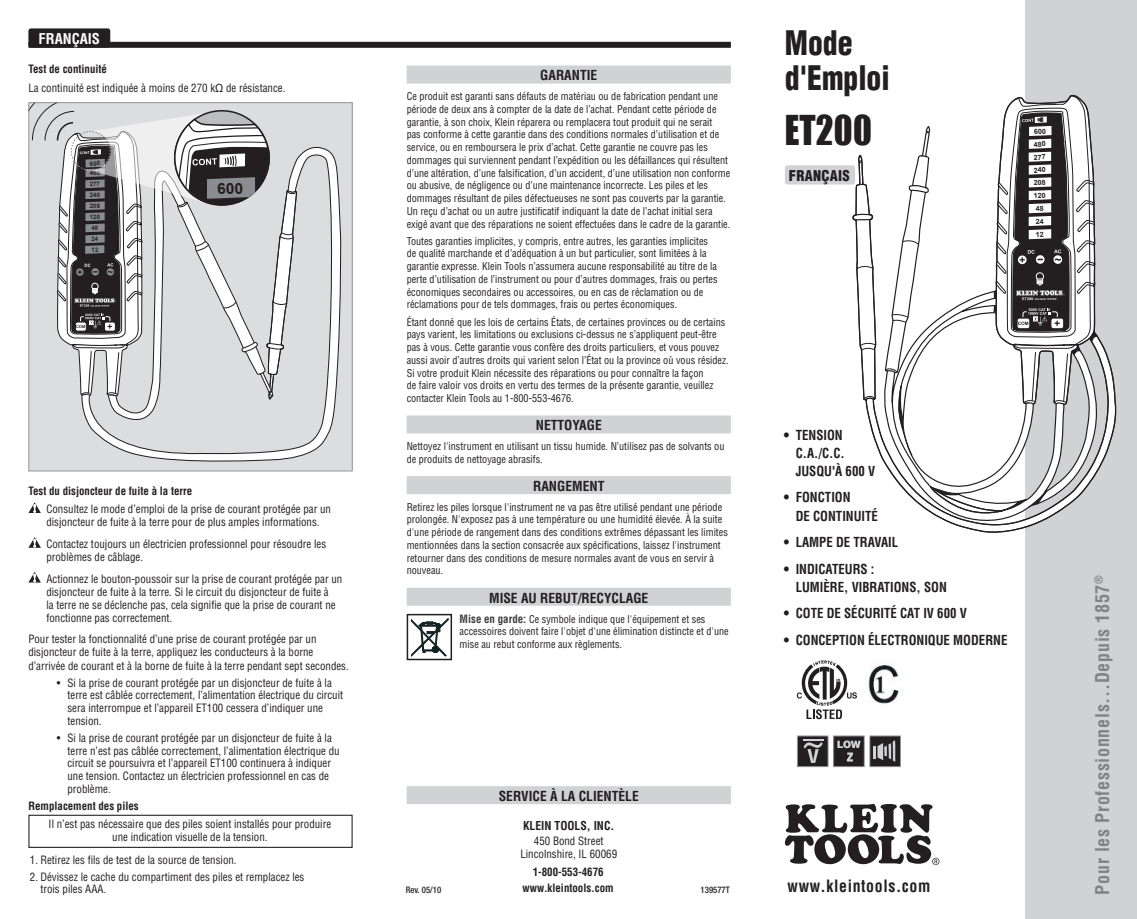
<style>
.page{position:relative;width:1137px;height:919px;background:#fff}
.page>*{position:absolute;margin:0;border:0;box-sizing:border-box;transform-origin:0 0}
.t1{font:37.8px "Impact";letter-spacing:.01em;color:#231f20;scale:.93 1}
.t2{font:900 condensed 33px/34.5px "Helvetica";color:#231f20;scale:.9 1}
.t3{font:700 condensed 18.6px "Helvetica";letter-spacing:.04em;color:#808285}
.t4{font:700 condensed 16.65px "Helvetica";letter-spacing:.04em;color:#231f20;scale:.95 1}
.t5{font:900 condensed 14.55px "Helvetica";letter-spacing:.02em;color:#231f20}
.t6{font:700 condensed 14.55px "Helvetica";color:#fff}
.t7{font:700 condensed 13.5px/18px "Helvetica";color:#231f20;scale:.95 1}
.t8{font:700 condensed 13.5px "Helvetica";color:#231f20}
.t9{font:700 condensed 12px "Helvetica";color:#231f20}
.t10{font:condensed 11.25px/13px "Helvetica";color:#231f20}
.t11{font:700 condensed 11.25px/15.8px "Helvetica";color:#231f20;text-align:center}
.t12{font:condensed 10.5px/12.8px "Helvetica";color:#231f20}
.t13{font:500 condensed 9px "Helvetica Neue";color:#231f20}
.t14{font:700 6px/10.9px "Arial";color:#231f20}
.s1{font-weight:700}
.s2{font-family:"Arial";font-stretch:normal}
.s3{font-weight:700;font-size:11.25px;color:#3e3e3f}
</style>
<div class="page">
<div style="left:406px;top:786px;width:324px;height:18px;background:#d1d2d4"></div>
<div style="left:784px;top:165px;width:71px;height:19px;background:#d1d2d4;border-radius:3px"></div>
<svg style="left:784px;top:803px;width:155px;height:61px"></svg>
<div style="left:1025px;top:0;width:111px;height:918px;background:#d1d2d4"></div>
<div style="left:406px;top:65px;width:324px;height:18px;background:#d1d2d4"></div>
<div style="left:406px;top:415px;width:324px;height:18px;background:#d1d2d4"></div>
<div style="left:406px;top:476px;width:324px;height:18px;background:#d1d2d4"></div>
<div style="left:406px;top:587px;width:324px;height:18px;background:#d1d2d4"></div>
<div style="left:28px;top:42px;width:702px;height:6px;background:#231f20"></div>
<div style="left:28px;top:28px;width:82px;height:20px;background:#231f20;border-radius:3px"></div>
<svg style="left:411px;top:618px;width:38px;height:39px"></svg>
<div style="left:406px;top:613px;width:46px;height:47px;border:2px solid #231f20"></div>
<div style="left:29px;top:103px;width:323px;height:368px;background:#dcdddf"></div>
<svg style="left:90px;top:146px;width:251px;height:316px"></svg>
<div style="left:797px;top:735px;width:31px;height:31px;background:#231f20"></div>
<div style="left:796px;top:735px;width:32px;height:32px;border:1px solid #939598"></div>
<svg style="left:803px;top:742px;width:19px;height:20px"></svg>
<hr style="left:803px;top:739px;width:20px;height:2px;background:#d1d2d4">
<div style="left:833px;top:735px;width:31px;height:31px;background:#231f20"></div>
<div style="left:833px;top:735px;width:31px;height:32px;border:1px solid #939598"></div>
<svg style="left:837px;top:740px;width:23px;height:21px"></svg>
<div style="left:869px;top:735px;width:31px;height:31px;background:#231f20"></div>
<div style="left:869px;top:735px;width:31px;height:32px;border:1px solid #939598"></div>
<svg style="left:873px;top:740px;width:22px;height:21px"></svg>
<svg style="left:796px;top:660px;width:60px;height:59px"></svg>
<svg style="left:865px;top:335px;width:251px;height:198px"></svg>
<svg style="left:851px;top:155px;width:25px;height:246px"></svg>
<svg style="left:28px;top:502px;width:13px;height:11px"></svg>
<svg style="left:29px;top:537px;width:12px;height:10px"></svg>
<svg style="left:28px;top:572px;width:13px;height:10px"></svg>
<div style="left:28px;top:814px;width:324px;height:33px;border:1px solid #231f20"></div>
<img style="left:868px;top:665px;width:31px;height:39px">
<svg style="left:29px;top:103px;width:268px;height:325px"></svg>
<svg style="left:885px;top:94px;width:212px;height:423px"></svg>
<h3 class="t6" style="left:39px;top:29px;width:63px">FRANÇAIS</h3>
<p class="t10" style="left:28px;top:60px;width:258px;line-height:18.5px"><span class="s1">TEST DE CONTINUITÉ<br></span>La continuité est indiquée à moins de 270 k<span class="s2">Ω</span> de résistance.</p>
<p class="t14" style="left:87px;top:168px;width:14px;text-indent:2px;rotate:-3deg">480<br>277<br>240<br>208<br>120<br>48<br>24</p>
<p class="t11" style="left:28px;top:482px;width:165px">TEST DU DISJONCTEUR DE FUITE À LA TERRE</p>
<p class="t10" style="left:46px;top:502px;width:286px">Consultez le mode d’emploi de la prise de courant protégée par un disjoncteur de fuite à la terre pour de plus amples informations.</p>
<p class="t10" style="left:46px;top:537px;width:281px">Contactez toujours un électricien professionnel pour résoudre les problèmes de câblage.</p>
<p class="t10" style="left:46px;top:571px;width:297px">Actionnez le bouton-poussoir sur la prise de courant protégée par un disjoncteur de fuite à la terre. Si le circuit du disjoncteur de fuite à<br>la terre ne se déclenche pas, cela signifie que la prise de courant ne fonctionne pas correctement.</p>
<p class="t10" style="left:28px;top:632px;width:322px">Pour tester la fonctionnalité d’une prise de courant protégée par un disjoncteur de fuite à la terre, appliquez les conducteurs à la borne d’arrivée de courant et à la borne de fuite à la terre pendant sept secondes.</p>
<p class="t10" style="left:67px;top:675px;width:277px;text-indent:-10px">• Si la prise de courant protégée par un disjoncteur de fuite à la terre est câblée correctement, l’alimentation électrique du circuit sera interrompue et l’appareil ET100 cessera d’indiquer une tension.</p>
<p class="t10" style="left:67px;top:731px;width:274px;text-indent:-10px">• Si la prise de courant protégée par un disjoncteur de fuite à la terre n’est pas câblée correctement, l’alimentation électrique du circuit se poursuivra et l’appareil ET100 continuera à indiquer une tension. Contactez un électricien professionnel en cas de problème.</p>
<p class="t11" style="left:28px;top:797px;width:112px">REMPLACEMENT DES PILES</p>
<p class="t10" style="left:49px;top:817px;width:284px;text-align:center">Il n’est pas nécessaire que des piles soient installés pour produire une indication visuelle de la tension.</p>
<p class="t10" style="left:30px;top:852px;width:208px">1. Retirez les fils de test de la source de tension.</p>
<p class="t10" style="left:40px;top:869px;width:265px;text-indent:-10px">2. Dévissez le cache du compartiment des piles et remplacez les trois piles AAA.</p>
<p class="t8" style="left:540px;top:67px;width:17px">GARANTIE</p>
<p class="t12" style="left:406px;top:90px;width:325px">Ce produit est garanti sans défauts de matériau ou de fabrication pendant une période de deux ans à compter de la date de l’achat. Pendant cette période de garantie, à son choix, Klein réparera ou remplacera tout produit qui ne serait<br>pas conforme à cette garantie dans des conditions normales d’utilisation et de service, ou en remboursera le prix d’achat. Cette garantie ne couvre pas les dommages qui surviennent pendant l’expédition ou les défaillances qui résultent d’une altération, d’une falsification, d’un accident, d’une utilisation non conforme ou abusive, de négligence ou d’une maintenance incorrecte. Les piles et les dommages résultant de piles défectueuses ne sont pas couverts par la garantie.<br>Un reçu d’achat ou un autre justificatif indiquant la date de l’achat initial sera exigé avant que des réparations ne soient effectuées dans le cadre de la garantie.</p>
<p class="t12" style="left:406px;top:234px;width:312px">Toutes garanties implicites, y compris, entre autres, les garanties implicites de qualité marchande et d’adéquation à un but particulier, sont limitées à la garantie expresse. Klein Tools n’assumera aucune responsabilité au titre de la perte d’utilisation de l’instrument ou pour d’autres dommages, frais ou pertes économiques secondaires ou accessoires, ou en cas de réclamation ou de réclamations pour de tels dommages, frais ou pertes économiques.</p>
<p class="t12" style="left:406px;top:315px;width:323px">Étant donné que les lois de certains États, de certaines provinces ou de certains pays varient, les limitations ou exclusions ci-dessus ne s’appliquent peut-être pas à vous. Cette garantie vous confère des droits particuliers, et vous pouvez aussi avoir d’autres droits qui varient selon l’État ou la province où vous résidez.<br>Si votre produit Klein nécessite des réparations ou pour connaître la façon<br>de faire valoir vos droits en vertu des termes de la présente garantie, veuillez contacter Klein Tools au 1-800-553-4676.</p>
<p class="t8" style="left:535px;top:417px;width:68px">NETTOYAGE</p>
<p class="t12" style="left:406px;top:439px;width:319px">Nettoyez l'instrument en utilisant un tissu humide. N’utilisez pas de solvants ou de produits de nettoyage abrasifs.</p>
<p class="t8" style="left:533px;top:478px;width:73px">RANGEMENT</p>
<p class="t12" style="left:406px;top:500px;width:322px">Retirez les piles lorsque l'instrument ne va pas être utilisé pendant une période prolongée. N'exposez pas à une température ou une humidité élevée. À la suite d'une période de rangement dans des conditions extrêmes dépassant les limites mentionnées dans la section consacrée aux spécifications, laissez l'instrument retourner dans des conditions de mesure normales avant de vous en servir à nouveau.</p>
<p class="t8" style="left:489px;top:589px;width:101px">MISE AU REBUT/RECYCLAGE</p>
<p class="t12" style="left:459px;top:612px;width:270px"><span class="s3">MISE EN GARDE:</span> Ce symbole indique que l'équipement et ses accessoires doivent faire l'objet d'une élimination distincte et d'une mise au rebut conforme aux règlements.</p>
<h2 class="t2" style="left:784px;top:25px;width:118px">MODE<br>D'EMPLOI</h2>
<h1 class="t1" style="left:784px;top:101px;width:95px">ET200</h1>
<h3 class="t5" style="left:788px;top:166px;width:63px">FRANÇAIS</h3>
<p class="t7" style="left:795px;top:425px;width:85px;text-indent:-12px">• TENSION<br>C.A./C.C.<br>JUSQU'À 600 V</p>
<p class="t7" style="left:795px;top:488px;width:27px;text-indent:-12px">• FONCTION<br>DE CONTIN</p>
<p class="t7" style="left:853px;top:506px;width:27px">UITÉ</p>
<p class="t7" style="left:783px;top:533px;width:29px">• LAMPE</p>
<p class="t7" style="left:835px;top:533px;width:26px">DE TRAVAIL</p>
<p class="t7" style="left:783px;top:559px;width:25px">• INDICATE</p>
<p class="t7" style="left:844px;top:559px;width:33px">URS :</p>
<p class="t7" style="left:795px;top:577px;width:23px">LUMIÈRE</p>
<p class="t7" style="left:844px;top:577px;width:35px">, VIBRATIONS</p>
<p class="t7" style="left:916px;top:577px;width:17px">, SON</p>
<p class="t7" style="left:783px;top:604px;width:28px">• COTE</p>
<p class="t7" style="left:826px;top:604px;width:149px">DE SÉCURITÉ CAT IV 600 V</p>
<p class="t7" style="left:783px;top:631px;width:29px">• CONCEPTION</p>
<p class="t7" style="left:868px;top:631px;width:15px">ÉLECTRONI</p>
<p class="t7" style="left:927px;top:631px;width:36px">QUE MODERNE</p>
<p class="t13" style="left:405px;top:884px;width:37px">Rev. 05/10</p>
<p class="t8" style="left:498px;top:787px;width:141px">SERVICE À LA CLIENTÈLE</p>
<p class="t9" style="left:523px;top:817px;width:93px">KLEIN TOOLS, INC.</p>
<p class="t10" style="left:520px;top:834px;width:98px;text-align:center">450 Bond Street<br>Lincolnshire, IL 60069</p>
<p class="t11" style="left:522px;top:864px;width:93px">1-800-553-4676<br>WWW.KLEINTOOLS.COM</p>
<p class="t13" style="left:700px;top:884px;width:31px">139577T</p>
<h3 class="t4" style="left:787px;top:875px;width:152px">WWW.KLEINTOOLS.COM</h3>
<h3 class="t3" style="left:1090px;top:894px;width:321px;rotate:-90deg">POUR LES PROFESSIONNELS...DEPUIS 1857<sup>®</sup></h3>
</div>
